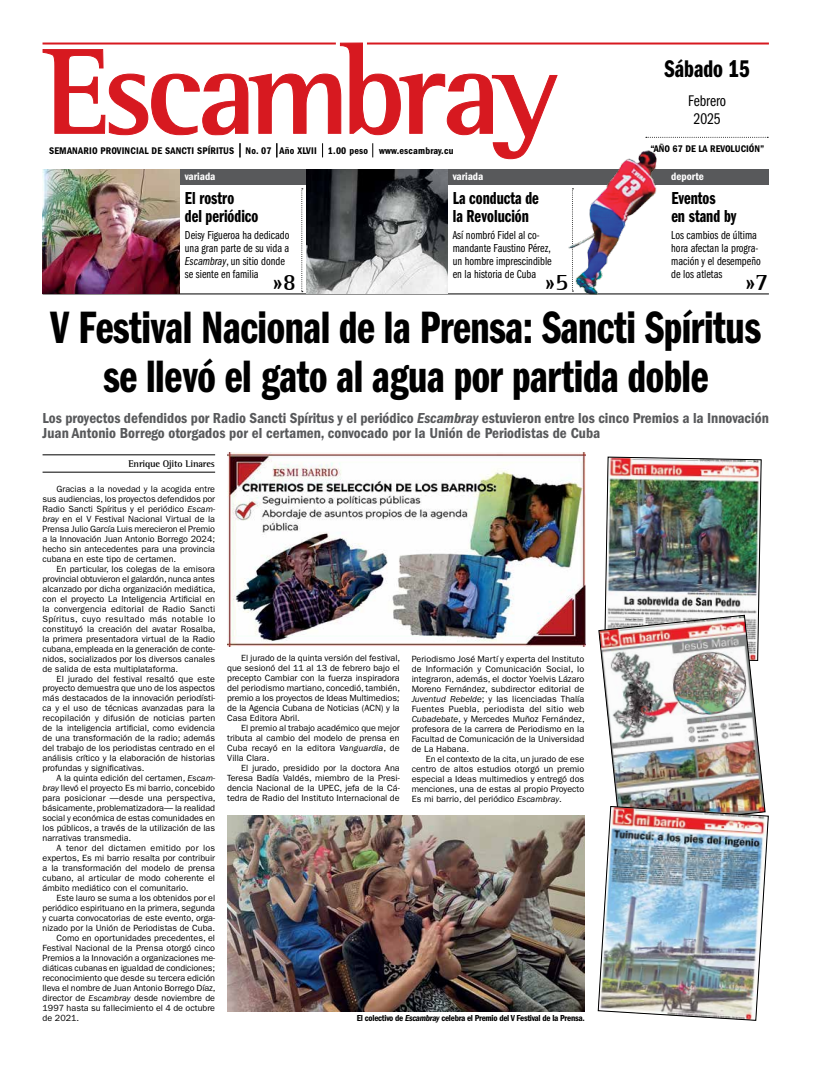
<style>
.page{position:relative;width:820px;height:1080px;background:#fff}
.page>*{position:absolute;margin:0;border:0;box-sizing:border-box;transform-origin:0 0}
.t1{font:47px/49px "ITC Franklin Gothic Std Dm Cp";letter-spacing:-.01em;color:#000;text-align:center}
.t2{font:25px "ITC Franklin Gothic Std Dm Cp";color:#000}
.t3{font:700 24px "AT Rotis Semi Serif";color:#000}
.t4{font:18px/18px "ITC Franklin Gothic Std Dm Cp";color:#000}
.t5{font:16px/18px "ITC Franklin Gothic Std Bk Cp";color:#000;text-align:center}
.t6{font:15px/15px "ITC Franklin Gothic Std Dm Cd";color:#58595b}
.t7{font:12px/13px "ITC Franklin Gothic Std Bk Cp";color:#000}
.t8{font:11px "ITC Franklin Gothic Std Dm Cd";color:#fff}
.t9{font:10px "ITC Franklin Gothic Std Dm Cd";letter-spacing:.02em;color:#000}
.t10{font:700 10px "AT Rotis Semi Serif";letter-spacing:-.02em;color:#000}
.t11{font:9px/10px "ITC Franklin Gothic Std";color:#000;text-align:justify}
.t12{font:9px "ITC Franklin Gothic Std Dm Cd";letter-spacing:-.03em;color:#000}
.s1{font-family:"ITC Franklin Gothic Std Bk Cp It"}
.s2{font-family:"ITC Franklin Gothic Std Dm Cd It"}
.s3{font-style:italic}
</style>
<div class="page">
<hr style="left:43px;top:454px;width:172px;height:1px;background:#000">
<hr style="left:43px;top:472px;width:172px;height:1px;background:#000">
<div style="left:180px;top:169px;width:588px;height:16px;background:#58595b"></div>
<svg style="left:301px;top:188px;width:2px;height:104px"></svg>
<svg style="left:42px;top:42px;width:516px;height:118px"></svg>
<hr style="left:367px;top:43px;width:401px;height:2px;background:#d71920">
<hr style="left:42px;top:43px;width:294px;height:2px;background:#d71920">
<svg style="left:668px;top:137px;width:99px;height:1px"></svg>
<hr style="left:43px;top:293px;width:725px;height:1px;background:#000">
<img style="left:307px;top:169px;width:140px;height:124px">
<img style="left:43px;top:169px;width:137px;height:124px">
<img style="left:564px;top:136px;width:104px;height:158px">
<img style="left:227px;top:452px;width:358px;height:194px">
<img style="left:227px;top:816px;width:357px;height:195px">
<img style="left:604px;top:456px;width:158px;height:158px">
<img style="left:598px;top:614px;width:167px;height:192px">
<img style="left:597px;top:806px;width:171px;height:215px">
<p class="t9" style="left:49px;top:145px;width:258px">Semanario provincial de sancti spíritus No. 07 Año XLVII</p>
<p class="t9" style="left:328px;top:145px;width:127px">1.00 peso www.escambray.cu</p>
<p class="t8" style="left:185px;top:171px;width:32px">variada</p>
<p class="t8" style="left:452px;top:170px;width:32px">variada</p>
<h3 class="t4" style="left:185px;top:189px;width:75px">El rostro<br>del periódico</h3>
<h3 class="t4" style="left:452px;top:189px;width:87px">La conducta de la Revolución</h3>
<h2 class="t2" style="left:664px;top:55px;width:86px">Sábado 15</h2>
<h3 class="t5" style="left:688px;top:92px;width:39px">Febrero<br>2025</h3>
<p class="t9" style="left:650px;top:143px;width:66px">“AÑO 67 DE LA REVOLUCI</p>
<p class="t9" style="left:748px;top:143px;width:17px">ÓN”</p>
<p class="t8" style="left:671px;top:170px;width:34px">deporte</p>
<h3 class="t4" style="left:671px;top:189px;width:67px">Eventos<br>en stand by</h3>
<h3 class="t7" style="left:185px;top:229px;width:106px">Deisy Figueroa ha dedicado una gran parte de su vida a<br><span class="s1">Escambray</span>, un sitio donde se siente en familia</h3>
<h3 class="t7" style="left:452px;top:229px;width:100px">Así nombró Fidel al co&shy;mandante Faustino Pérez, un hombre imprescindible en la historia de Cuba</h3>
<h3 class="t7" style="left:671px;top:229px;width:91px">Los cambios de última hora afectan la progra&shy;mación y el desempeño de los atletas</h3>
<h3 class="t3" style="left:272px;top:268px;width:25px">»8</h3>
<h3 class="t3" style="left:544px;top:268px;width:25px">»5</h3>
<h3 class="t3" style="left:744px;top:268px;width:25px">»7</h3>
<h1 class="t1" style="left:50px;top:303px;width:712px">V Festival Nacional de la Prensa: Sancti Spíritus se llevó el gato al agua por partida doble</h1>
<h3 class="t6" style="left:43px;top:410px;width:727px">Los proyectos defendidos por Radio Sancti Spíritus y el periódico <span class="s2">Escambray</span> estuvieron entre los cinco Premios a la Innovación<br>Juan Antonio Borrego otorgados por el certamen, convocado por la Unión de Periodistas de Cuba</h3>
<p class="t10" style="left:128px;top:457px;width:88px">Enrique Ojito Linares</p>
<p class="t11" style="left:43px;top:484px;width:174px;text-indent:14px">Gracias a la novedad y la acogida entre sus audiencias, los proyectos defendidos por Radio Sancti Spíritus y el periódico <span class="s3">Escam&shy;bray</span> en el V Festival Nacional Virtual de la Prensa Julio García Luis merecieron el Premio a la Innovación Juan Antonio Borrego 2024; hecho sin antecedentes para una provincia cubana en este tipo de certamen.</p>
<p class="t11" style="left:43px;top:564px;width:174px;text-indent:14px">En particular, los colegas de la emisora provincial obtuvieron el galardón, nunca antes alcanzado por dicha organización mediática, con el proyecto La Inteligencia Artificial en la convergencia editorial de Radio Sancti Spíritus, cuyo resultado más notable lo constituyó la creación del avatar Rosalba, la primera presentadora virtual de la Radio cubana, empleada en la generación de conte&shy;nidos, socializados por los diversos canales de salida de esta multiplataforma.</p>
<p class="t11" style="left:43px;top:674px;width:174px;text-indent:14px">El jurado del festival resaltó que este proyecto demuestra que uno de los aspectos más destacados de la innovación periodísti&shy;ca y el uso de técnicas avanzadas para la recopilación y difusión de noticias parten de la inteligencia artificial, como evidencia de una transformación de la radio; además del trabajo de los periodistas centrado en el análisis crítico y la elaboración de historias profundas y significativas.</p>
<p class="t11" style="left:43px;top:774px;width:174px;text-indent:14px">A la quinta edición del certamen, <span class="s3">Escam&shy;bray</span> llevó el proyecto Es mi barrio, concebido para posicionar —desde una perspectiva, básicamente, problematizadora— la realidad social y económica de estas comunidades en los públicos, a través de la utilización de las narrativas transmedia.</p>
<p class="t11" style="left:43px;top:843px;width:174px;text-indent:14px">A tenor del dictamen emitido por los expertos, Es mi barrio resalta por contribuir a la transformación del modelo de prensa cubano, al articular de modo coherente el ámbito mediático con el comunitario.</p>
<p class="t11" style="left:57px;top:893px;width:160px">Este lauro se suma a los obtenidos por el</p>
<p class="t11" style="left:43px;top:903px;width:174px">periódico espirituano en la primera, segunda</p>
<p class="t11" style="left:43px;top:913px;width:174px">y cuarta convocatorias de este evento, orga-</p>
<p class="t11" style="left:43px;top:923px;width:174px">nizado por la Unión de Periodistas de Cuba.</p>
<p class="t11" style="left:57px;top:933px;width:160px">Como en oportunidades precedentes, el</p>
<p class="t11" style="left:43px;top:943px;width:174px">Festival Nacional de la Prensa otorgó cinco</p>
<p class="t11" style="left:43px;top:953px;width:174px">Premios a la Innovación a organizaciones me-</p>
<p class="t11" style="left:43px;top:963px;width:174px">diáticas cubanas en igualdad de condiciones;</p>
<p class="t11" style="left:43px;top:973px;width:174px">reconocimiento que desde su tercera edición</p>
<p class="t11" style="left:43px;top:983px;width:174px">lleva el nombre de Juan Antonio Borrego Díaz,</p>
<p class="t11" style="left:43px;top:993px;width:174px">director de <span class="s3">Escambray</span> desde noviembre de</p>
<p class="t11" style="left:43px;top:1003px;width:174px">1997 hasta su fallecimiento el 4 de octubre</p>
<p class="t11" style="left:43px;top:1013px;width:38px">de 2021.</p>
<p class="t11" style="left:227px;top:653px;width:174px;text-indent:14px">El jurado de la quinta versión del festival, que sesionó del 11 al 13 de febrero bajo el precepto Cambiar con la fuerza inspiradora del periodismo martiano, concedió, también, premio a los proyectos de Ideas Multimedios; de la Agencia Cubana de Noticias (ACN) y la Casa Editora Abril.</p>
<p class="t11" style="left:227px;top:723px;width:174px;text-indent:14px">El premio al trabajo académico que mejor tributa al cambio del modelo de prensa en Cuba recayó en la editora <span class="s3">Vanguardia</span>, de Villa Clara.</p>
<p class="t11" style="left:227px;top:763px;width:174px;text-indent:14px">El jurado, presidido por la doctora Ana Teresa Badía Valdés, miembro de la Presi&shy;dencia Nacional de la UPEC, jefa de la Cá&shy;tedra de Radio del Instituto Internacional de</p>
<p class="t11" style="left:411px;top:654px;width:174px">Periodismo José Martí y experta del Instituto de Información y Comunicación Social, lo integraron, además, el doctor Yoelvis Lázaro Moreno Fernández, subdirector editorial de <span class="s3">Juventud Rebelde</span>; y las licenciadas Thalía Fuentes Puebla, periodista del sitio web <span class="s3">Cubadebate</span>, y Mercedes Muñoz Fernández, profesora de la carrera de Periodismo en la Facultad de Comunicación de la Universidad de La Habana.</p>
<p class="t11" style="left:411px;top:754px;width:174px;text-indent:14px">En el contexto de la cita, un jurado de ese centro de altos estudios otorgó un premio especial a Ideas multimedios y entregó dos menciones, una de estas al propio Proyecto Es mi barrio, del periódico <span class="s3">Escambray</span>.</p>
<p class="t12" style="left:357px;top:1012px;width:229px">El colectivo de <span class="s2">Escambray</span> celebra el Premio del V Festival de la Prensa.</p>
</div>
